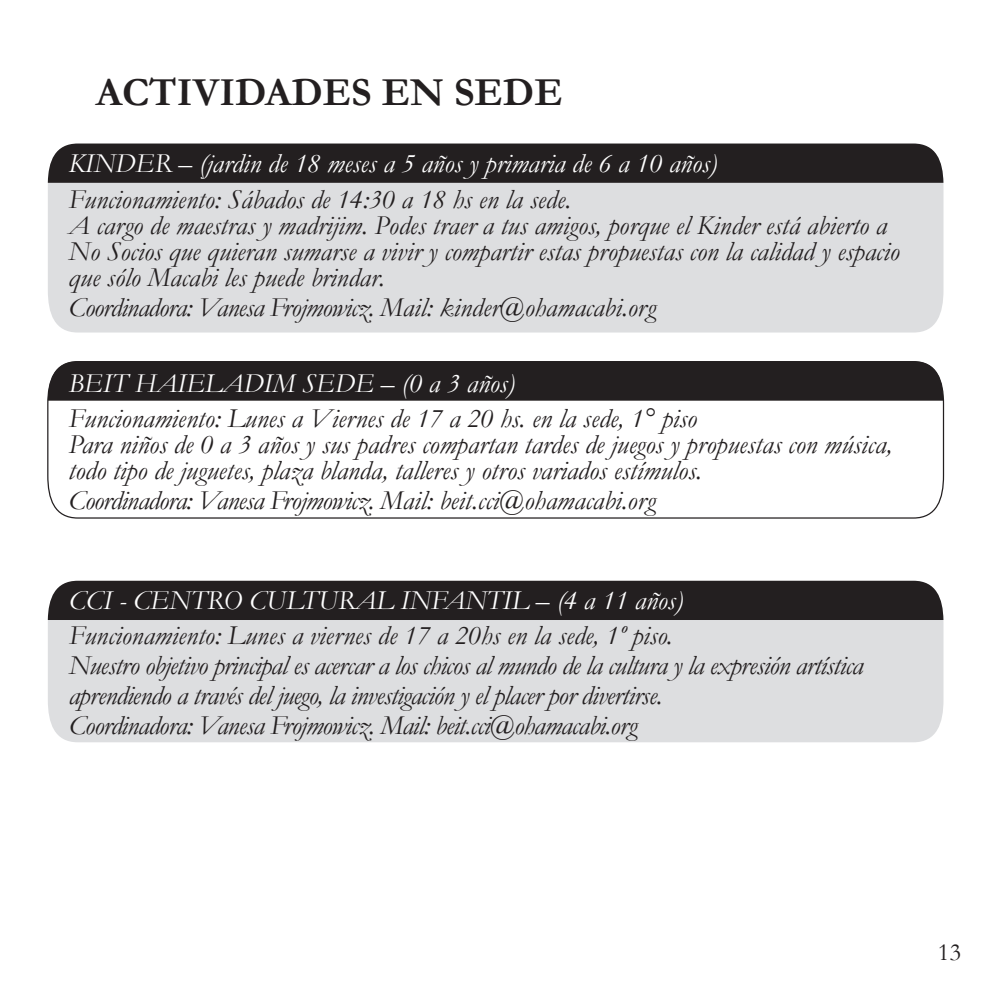
<style>
.page{position:relative;width:995px;height:989px;background:#fff}
.page>*{position:absolute;margin:0;border:0;box-sizing:border-box;transform-origin:0 0}
.t1{font:700 40px "Garamond";color:#231f20}
.t2{font:italic 27.5px/26.2px "Garamond";color:#231f20}
.t3{font:italic 27.5px/30px "Garamond";letter-spacing:-.025em;color:#231f20}
.t4{font:italic 27.5px "Garamond";color:#fff}
.t5{font:25px "Garamond";color:#231f20}
</style>
<div class="page">
<div style="left:48px;top:183px;width:895px;height:149px;background:#dddee0"></div>
<div style="left:48px;top:143px;width:895px;height:40px;background:#231f20"></div>
<svg style="left:47px;top:390px;width:897px;height:129px"></svg>
<div style="left:48px;top:361px;width:895px;height:39px;background:#231f20"></div>
<div style="left:48px;top:620px;width:895px;height:122px;background:#dddee0"></div>
<div style="left:48px;top:580px;width:895px;height:40px;background:#231f20"></div>
<h1 class="t1" style="left:96px;top:65px;width:468px">ACTIVIDADES EN SEDE</h1>
<p class="t4" style="left:68px;top:145px;width:650px">KINDER – (jardin de 18 meses a 5 años y primaria de 6 a 10 años)</p>
<p class="t2" style="left:68px;top:185px;width:832px">Funcionamiento: Sábados de 14:30 a 18 hs en la sede.<br>A cargo de maestras y madrijim. Podes traer a tus amigos, porque el Kinder está abierto a No Socios que quieran sumarse a vivir y compartir estas propuestas con la calidad y espacio que sólo Macabi les puede brindar.</p>
<p class="t3" style="left:68px;top:292px;width:589px">Coordinadora: Vanesa Frojmowicz. Mail: kinder@ohamacabi.org</p>
<p class="t4" style="left:68px;top:364px;width:448px">BEIT HAIELADIM SEDE – (0 a 3 años)</p>
<p class="t2" style="left:68px;top:404px;width:825px">Funcionamiento: Lunes a Viernes de 17 a 20 hs. en la sede, 1° piso<br>Para niños de 0 a 3 años y sus padres compartan tardes de juegos y propuestas con música, todo tipo de juguetes, plaza blanda, talleres y otros variados estímulos.</p>
<p class="t3" style="left:68px;top:485px;width:588px">Coordinadora: Vanesa Frojmowicz. Mail: beit.cci@ohamacabi.org</p>
<p class="t4" style="left:69px;top:581px;width:615px">CCI - CENTRO CULTURAL INFANTIL – (4 a 11 años)</p>
<p class="t3" style="left:69px;top:619px;width:796px">Funcionamiento: Lunes a viernes de 17 a 20hs en la sede, 1º piso.<br>Nuestro objetivo principal es acercar a los chicos al mundo de la cultura y la expresión artística aprendiendo a través del juego, la investigación y el placer por divertirse.<br>Coordinadora: Vanesa Frojmowicz. Mail: beit.cci@ohamacabi.org</p>
<p class="t5" style="left:937px;top:935px;width:25px">13</p>
</div>
